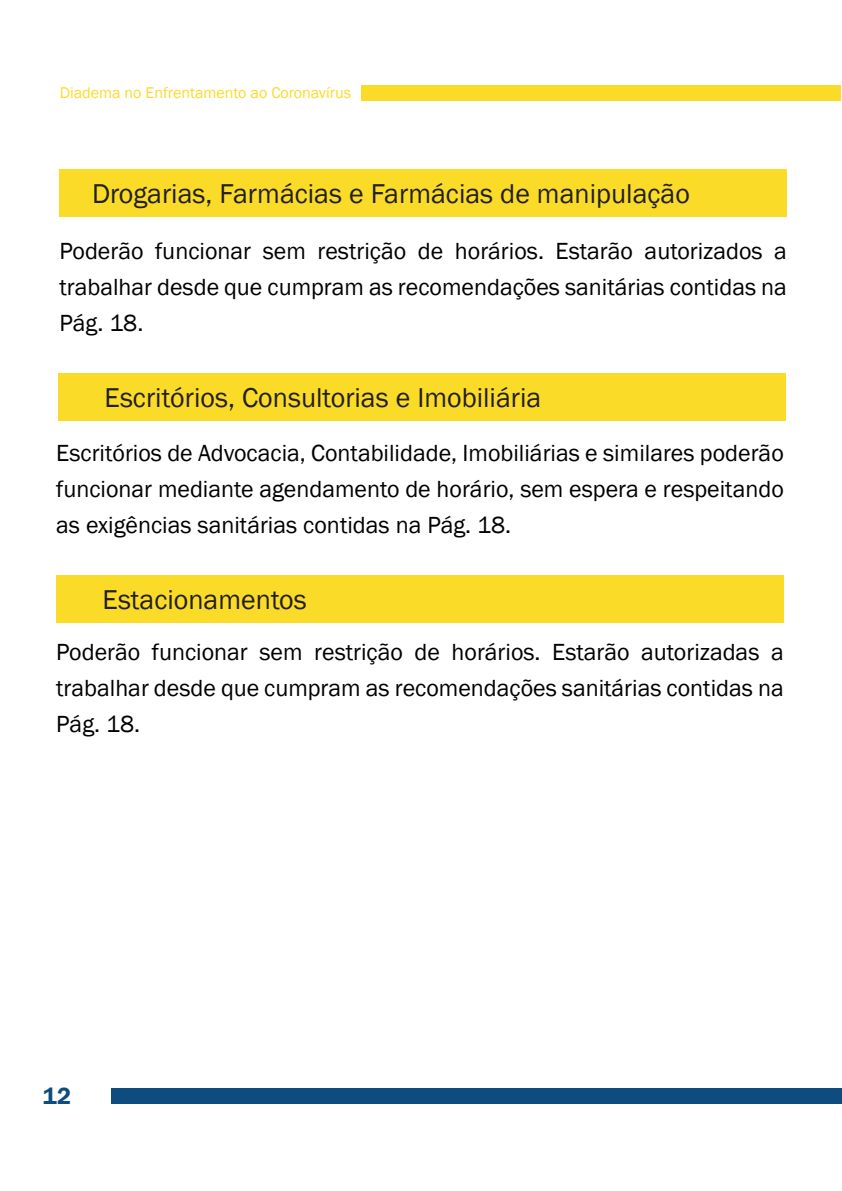
<style>
.page{position:relative;width:842px;height:1191px;background:#fff}
.page>*{position:absolute;margin:0;border:0;box-sizing:border-box;transform-origin:0 0}
.t1{font:28px "Franklin Gothic";color:#231f20}
.t2{font:24px/36px "Franklin Gothic";color:#000001;text-align:justify}
.t3{font:600 24px "Franklin Gothic";color:#0e4c80}
.t4{font:16px "Franklin Gothic";color:#fadc28}
</style>
<div class="page">
<div style="left:361px;top:85px;width:480px;height:16px;background:#fadc28"></div>
<div style="left:112px;top:1088px;width:730px;height:15px;background:#0e4c80"></div>
<div style="left:56px;top:575px;width:728px;height:47px;background:#fadc28"></div>
<div style="left:58px;top:374px;width:728px;height:47px;background:#fadc28"></div>
<div style="left:59px;top:170px;width:728px;height:47px;background:#fadc28"></div>
<p class="t4" style="left:60px;top:83px;width:293px">Diadema no Enfrentamento ao Coronavírus</p>
<p class="t1" style="left:92px;top:176px;width:599px">Drogarias, Farmácias e Farmácias de manipulação</p>
<p class="t2" style="left:59px;top:234px;width:729px">Poderão funcionar sem restrição de horários. Estarão autorizados a trabalhar desde que cumpram as recomendações sanitárias contidas na Pág. 18.</p>
<p class="t1" style="left:105px;top:380px;width:438px">Escritórios, Consultorias e Imobiliária</p>
<p class="t2" style="left:56px;top:435px;width:729px">Escritórios de Advocacia, Contabilidade, Imobiliárias e similares poderão funcionar mediante agendamento de horário, sem espera e respeitando as exigências sanitárias contidas na Pág. 18.</p>
<p class="t1" style="left:103px;top:582px;width:206px">Estacionamentos</p>
<p class="t2" style="left:56px;top:635px;width:729px">Poderão funcionar sem restrição de horários. Estarão autorizadas a trabalhar desde que cumpram as recomendações sanitárias contidas na Pág. 18.</p>
<p class="t3" style="left:43px;top:1080px;width:30px">12</p>
</div>
